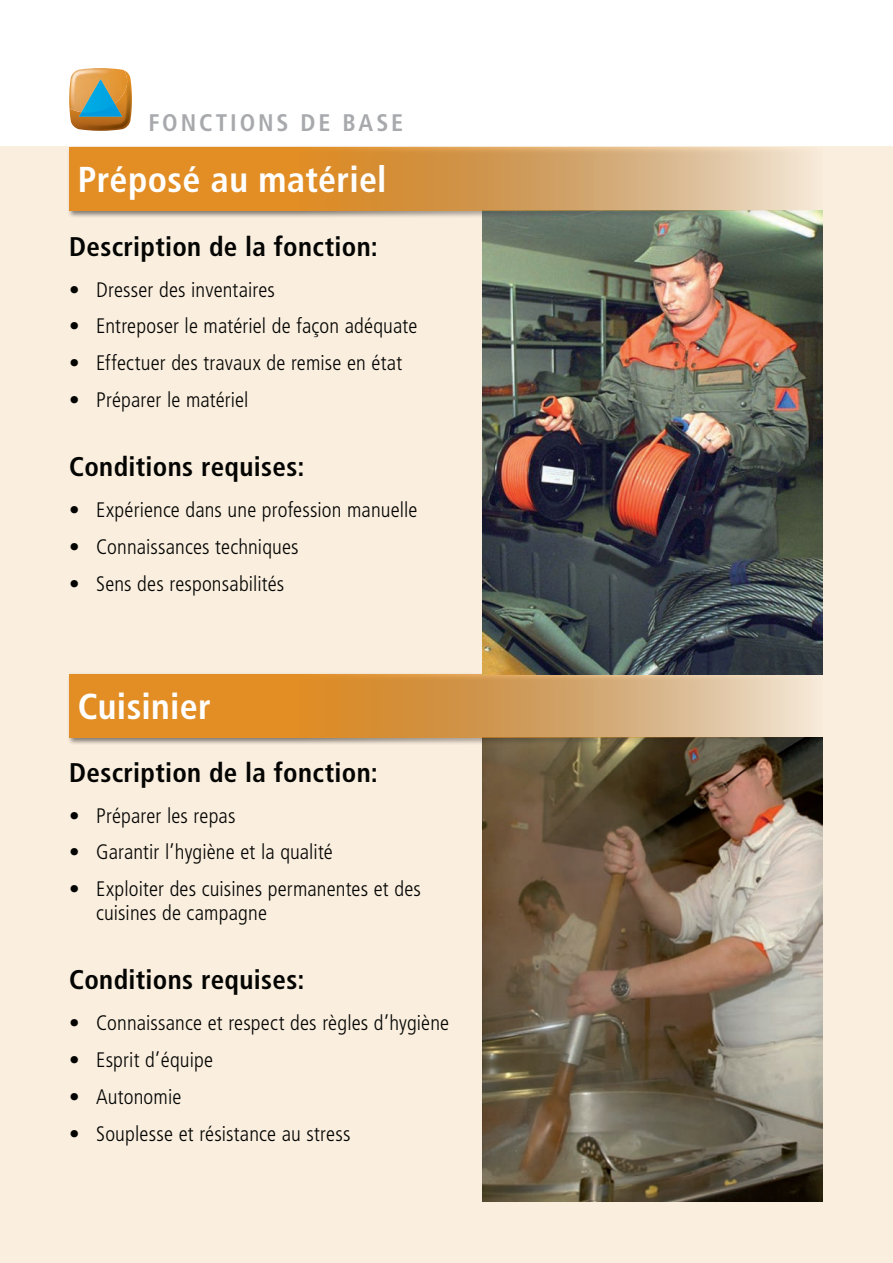
<style>
.page{position:relative;width:893px;height:1263px;background:#fff}
.page>*{position:absolute;margin:0;border:0;box-sizing:border-box;transform-origin:0 0}
.Untertitel{font:700 condensed 36px "Frutiger LT Std";letter-spacing:.01em;color:#fff}
.Untertitel-2{font:700 condensed 27px "Frutiger LT Std";letter-spacing:.015em;color:#040503}
.Rubriktitel{font:700 condensed 24px "Frutiger LT Std";letter-spacing:.12em;color:#a8a9ad}
.Untertitel-3{font:300 condensed 21px/24px "Frutiger LT Std";letter-spacing:.005em;color:#040503}
</style>
<div class="page">
<div style="left:0;top:147px;width:893px;height:1116px;background:#faeede"></div>
<img style="left:69px;top:74px;width:63px;height:57px">
<svg style="left:79px;top:112px;width:43px;height:5px"></svg>
<img style="left:69px;top:68px;width:60px;height:44px">
<img style="left:82px;top:79px;width:33px;height:34px">
<img style="left:483px;top:745px;width:340px;height:456px">
<div style="left:67px;top:672px;width:758px;height:73px;background:#231f20;opacity:.55"></div>
<svg style="left:69px;top:674px;width:754px;height:64px;background:#daa057"></svg>
<img style="left:483px;top:218px;width:340px;height:456px">
<div style="left:67px;top:145px;width:758px;height:73px;background:#231f20;opacity:.55"></div>
<svg style="left:69px;top:147px;width:754px;height:63px;background:#dca258"></svg>
<p class="Rubriktitel" style="left:148px;top:108px;width:256px">FONCTIONS DE BASE</p>
<p class="Untertitel" style="left:78px;top:158px;width:310px">Préposé au matériel</p>
<p class="Untertitel-2" style="left:69px;top:230px;width:310px">Description de la fonction:</p>
<p class="Untertitel-3" style="left:69px;top:278px;width:207px">• Dresser des inventaires</p>
<p class="Untertitel-3" style="left:69px;top:314px;width:350px">• Entreposer le matériel de façon adéquate</p>
<p class="Untertitel-3" style="left:69px;top:351px;width:334px">• Effectuer des travaux de remise en état</p>
<p class="Untertitel-3" style="left:69px;top:388px;width:181px">• Préparer le matériel</p>
<p class="Untertitel-2" style="left:69px;top:451px;width:237px">Conditions requises:</p>
<p class="Untertitel-3" style="left:69px;top:498px;width:350px">• Expérience dans une profession manuelle</p>
<p class="Untertitel-3" style="left:69px;top:535px;width:231px">• Connaissances techniques</p>
<p class="Untertitel-3" style="left:69px;top:572px;width:217px">• Sens des responsabilités</p>
<p class="Untertitel" style="left:78px;top:685px;width:135px">Cuisinier</p>
<p class="Untertitel-2" style="left:69px;top:756px;width:310px">Description de la fonction:</p>
<p class="Untertitel-3" style="left:69px;top:804px;width:168px">• Préparer les repas</p>
<p class="Untertitel-3" style="left:69px;top:840px;width:265px">• Garantir l’hygiène et la qualité</p>
<p class="Untertitel-3" style="left:96px;top:877px;width:326px;text-indent:-27px">• Exploiter des cuisines permanentes et des cuisines de campagne</p>
<p class="Untertitel-2" style="left:69px;top:964px;width:237px">Conditions requises:</p>
<p class="Untertitel-3" style="left:69px;top:1011px;width:381px">• Connaissance et respect des règles d’hygiène</p>
<p class="Untertitel-3" style="left:69px;top:1048px;width:145px">• Esprit d’équipe</p>
<p class="Untertitel-3" style="left:69px;top:1085px;width:114px">• Autonomie</p>
<p class="Untertitel-3" style="left:69px;top:1122px;width:283px">• Souplesse et résistance au stress</p>
</div>
